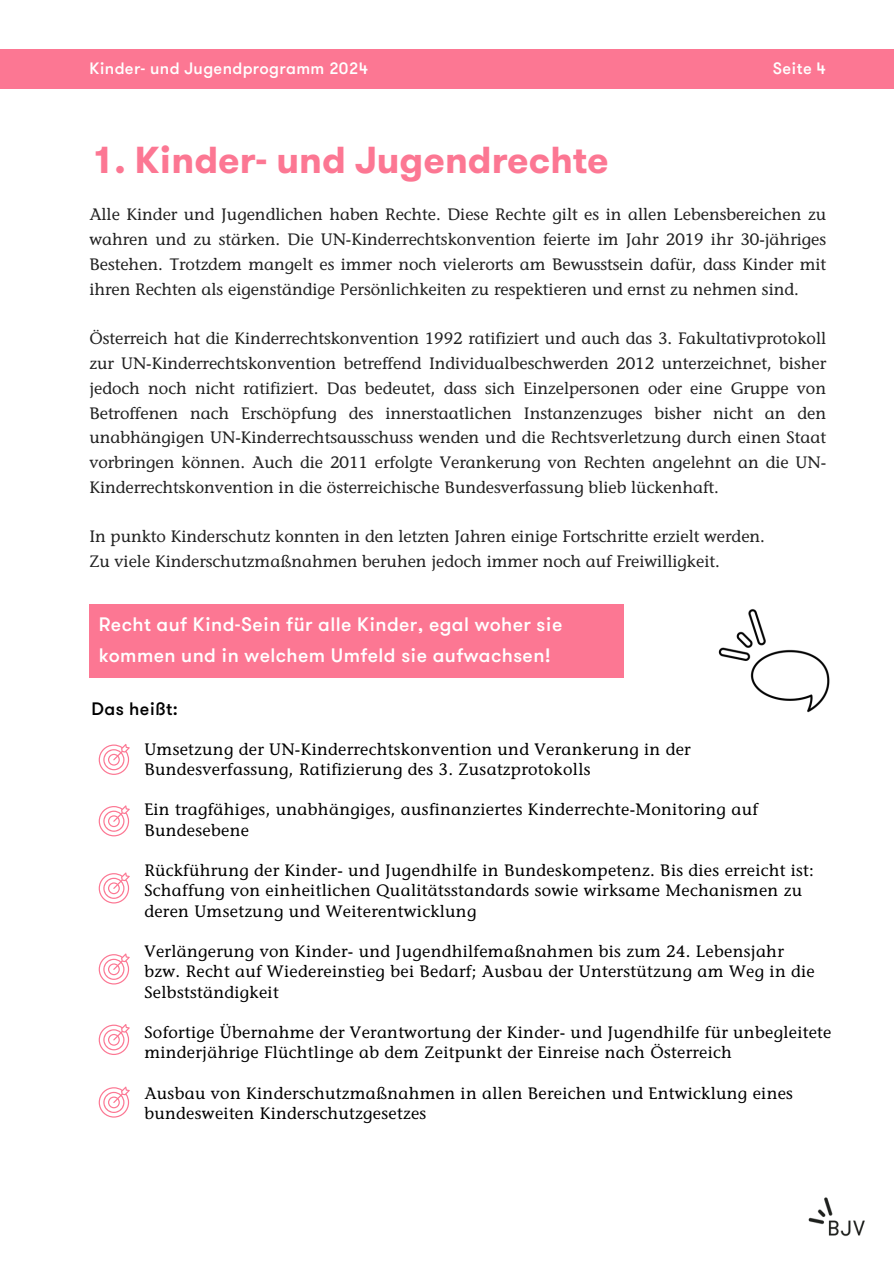
<style>
.page{position:relative;width:894px;height:1264px;background:#fff}
.page>*{position:absolute;margin:0;border:0;box-sizing:border-box;transform-origin:0 0}
.t1{font:700 37.5px "GT Walsheim";color:#fc7793}
.t2{font:500 19.5px/31.5px "GT Walsheim";letter-spacing:.02em;color:#fff}
.t3{font:500 18px "GT Walsheim";letter-spacing:.02em;color:#000}
.t4{font:500 16.5px/24.8px "Stone Informal Std";color:#222;text-align:justify}
.t5{font:500 16.5px/20.2px "Stone Informal Std";letter-spacing:.02em;color:#000}
.t6{font:500 16.5px "GT Walsheim";letter-spacing:.02em;color:#fff}
</style>
<div class="page">
<img style="left:808px;top:1197px;width:57px;height:40px">
<div style="left:89px;top:604px;width:534px;height:73px;background:#fc7793"></div>
<svg style="left:99px;top:744px;width:31px;height:31px"></svg>
<svg style="left:99px;top:805px;width:31px;height:31px"></svg>
<svg style="left:99px;top:1086px;width:31px;height:31px"></svg>
<svg style="left:99px;top:872px;width:31px;height:31px"></svg>
<svg style="left:99px;top:953px;width:31px;height:31px"></svg>
<svg style="left:99px;top:1024px;width:31px;height:31px"></svg>
<div style="left:0;top:49px;width:893px;height:40px;background:#fc7793"></div>
<img style="left:718px;top:609px;width:112px;height:104px">
<h2 class="t6" style="left:89px;top:58px;width:280px">Kinder- und Jugendprogramm 2024</h2>
<p class="t6" style="left:772px;top:58px;width:55px">Seite 4</p>
<p class="t1" style="left:91px;top:135px;width:519px">1. Kinder- und Jugendrechte</p>
<h1 class="t4" style="left:89px;top:204px;width:738px">Alle Kinder und Jugendlichen haben Rechte. Diese Rechte gilt es in allen Lebensbereichen zu wahren und zu stärken. Die UN-Kinderrechtskonvention feierte im Jahr 2019 ihr 30-jähriges Bestehen. Trotzdem mangelt es immer noch vielerorts am Bewusstsein dafür, dass Kinder mit ihren Rechten als eigenständige Persönlichkeiten zu respektieren und ernst zu nehmen sind.</h1>
<p class="t4" style="left:89px;top:328px;width:738px">Österreich hat die Kinderrechtskonvention 1992 ratifiziert und auch das 3. Fakultativprotokoll zur UN-Kinderrechtskonvention betreffend Individualbeschwerden 2012 unterzeichnet, bisher jedoch noch nicht ratifiziert. Das bedeutet, dass sich Einzelpersonen oder eine Gruppe von Betroffenen nach Erschöpfung des innerstaatlichen Instanzenzuges bisher nicht an den unabhängigen UN-Kinderrechtsausschuss wenden und die Rechtsverletzung durch einen Staat vorbringen können. Auch die 2011 erfolgte Verankerung von Rechten angelehnt an die UN-Kinderrechtskonvention in die österreichische Bundesverfassung blieb lückenhaft.</p>
<p class="t4" style="left:89px;top:526px;width:677px">In punkto Kinderschutz konnten in den letzten Jahren einige Fortschritte erzielt werden.</p>
<p class="t4" style="left:89px;top:551px;width:631px">Zu viele Kinderschutzmaßnahmen beruhen jedoch immer noch auf Freiwilligkeit.</p>
<p class="t2" style="left:99px;top:608px;width:465px">Recht auf Kind-Sein für alle Kinder, egal woher sie kommen und in welchem Umfeld sie aufwachsen!</p>
<p class="t3" style="left:92px;top:697px;width:88px">Das heißt:</p>
<h2 class="t5" style="left:144px;top:740px;width:547px">Umsetzung der UN-Kinderrechtskonvention und Verankerung in der<br>Bundesverfassung, Ratifizierung des 3. Zusatzprotokolls</h2>
<p class="t5" style="left:144px;top:801px;width:614px">Ein tragfähiges, unabhängiges, ausfinanziertes Kinderrechte-Monitoring auf<br>Bundesebene</p>
<p class="t5" style="left:144px;top:862px;width:671px">Rückführung der Kinder- und Jugendhilfe in Bundeskompetenz. Bis dies erreicht ist:<br>Schaffung von einheitlichen Qualitätsstandards sowie wirksame Mechanismen zu deren Umsetzung und Weiterentwicklung</p>
<p class="t5" style="left:144px;top:943px;width:640px">Verlängerung von Kinder- und Jugendhilfemaßnahmen bis zum 24. Lebensjahr</p>
<p class="t5" style="left:144px;top:963px;width:671px">bzw. Recht auf Wiedereinstieg bei Bedarf; Ausbau der Unterstützung am Weg in die<br>Selbstständigkeit</p>
<p class="t5" style="left:144px;top:1024px;width:688px">Sofortige Übernahme der Verantwortung der Kinder- und Jugendhilfe für unbegleitete minderjährige Flüchtlinge ab dem Zeitpunkt der Einreise nach Österreich</p>
<p class="t5" style="left:144px;top:1084px;width:650px">Ausbau von Kinderschutzmaßnahmen in allen Bereichen und Entwicklung eines bundesweiten Kinderschutzgesetzes</p>
</div>
